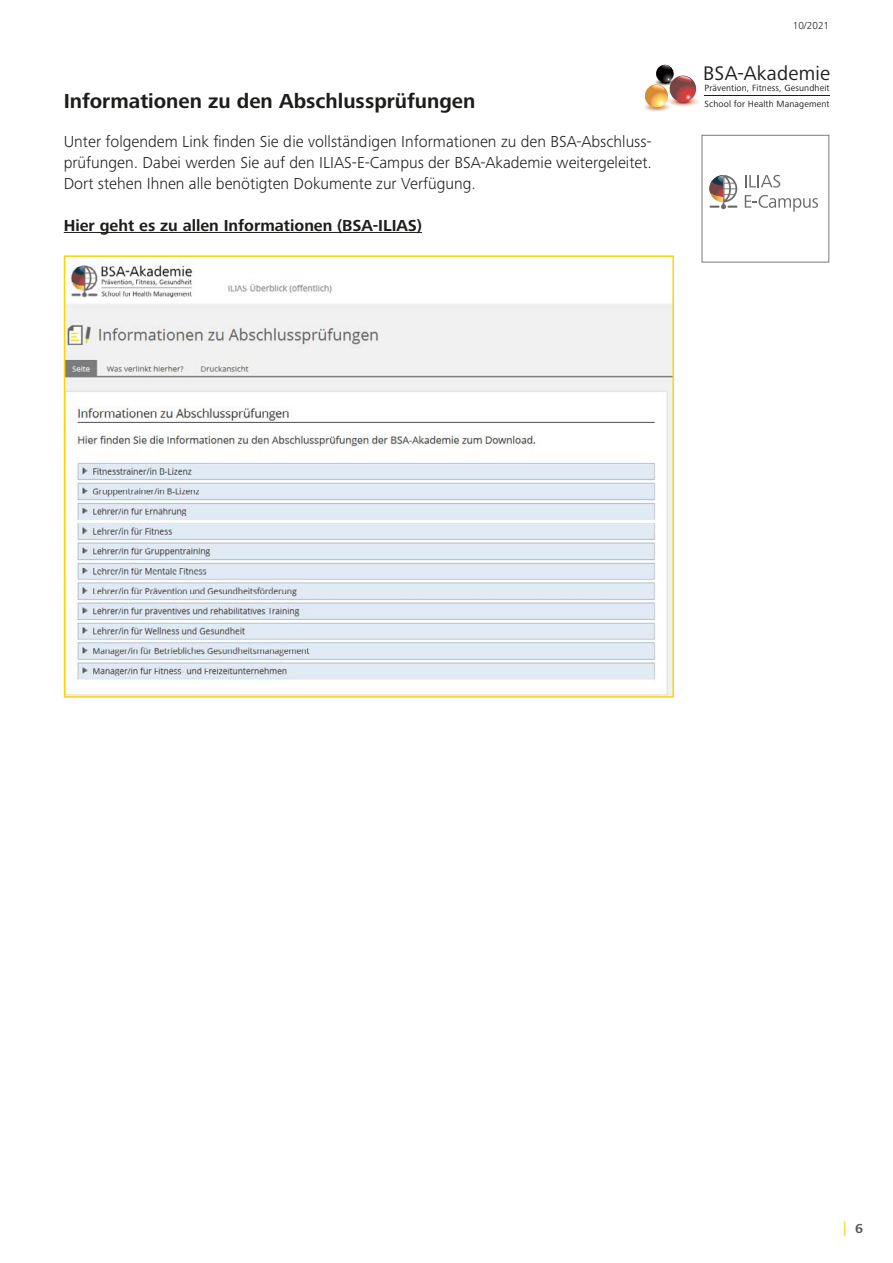
<style>
.page{position:relative;width:893px;height:1263px;background:#fff}
.page>*{position:absolute;margin:0;border:0;box-sizing:border-box;transform-origin:0 0}
.t1{font:700 21px "Frutiger Next Pro";color:#1d1d1b}
.t2{font:20.4px "Frutiger Next Pro";letter-spacing:.01em;color:#1d1d1b}
.t3{font:300 16.5px/21px "Frutiger Next Pro";color:#1d1d1b;text-align:justify}
.t4{font:700 16.5px "Frutiger Next Pro";color:#1d1d1b}
.t5{font:700 15px "Frutiger Next Pro";color:#ffdc44}
.t6{font:300 10.5px "Frutiger Next Pro";color:#1d1d1b}
.t7{font:9.3px/16.4px "Frutiger Next Pro";letter-spacing:.01em;color:#1d1d1b}
.s1{font-size:13.5px;color:#575756}
</style>
<div class="page">
<hr style="left:705px;top:95px;width:125px;height:1px;background:#1d1d1b">
<svg style="left:643px;top:65px;width:56px;height:47px"></svg>
<hr style="left:64px;top:232px;width:358px;height:1px;background:#1d1d1b">
<img style="left:67px;top:258px;width:604px;height:437px">
<div style="left:64px;top:255px;width:610px;height:443px;border:2px solid #ffd500"></div>
<svg style="left:709px;top:175px;width:29px;height:34px"></svg>
<svg style="left:745px;top:195px;width:73px;height:17px"></svg>
<svg style="left:745px;top:175px;width:35px;height:13px"></svg>
<div style="left:702px;top:135px;width:127px;height:127px;border:1px solid #7c7b7b"></div>
<p class="t1" style="left:64px;top:89px;width:413px">Informationen zu den Abschlussprüfungen</p>
<p class="t3" style="left:64px;top:131px;width:590px">Unter folgendem Link finden Sie die vollständigen Informationen zu den BSA-Abschluss&shy;prüfungen. Dabei werden Sie auf den ILIAS-E-Campus der BSA-Akademie weitergeleitet.<br>Dort stehen Ihnen alle benötigten Dokumente zur Verfügung.</p>
<p class="t4" style="left:64px;top:216px;width:360px">Hier geht es zu allen Informationen (BSA-ILIAS)</p>
<p class="t6" style="left:793px;top:19px;width:38px">10/2021</p>
<p class="t2" style="left:703px;top:61px;width:128px">BSA-Akademie</p>
<p class="t7" style="left:705px;top:79px;width:126px">Prävention, Fitness, Gesundheit<br>School for Health Management</p>
<p class="t5" style="left:843px;top:1220px;width:21px">| <span class="s1">6</span></p>
</div>
